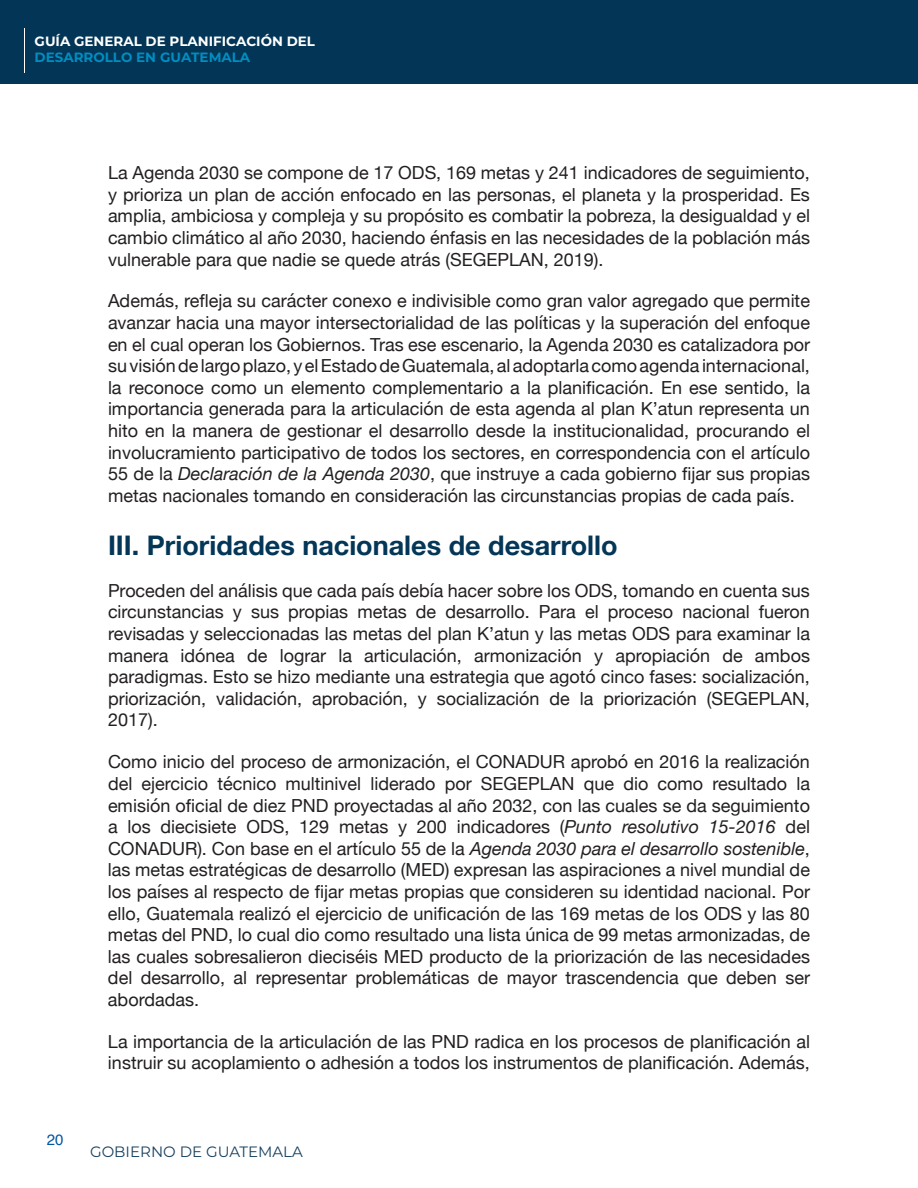
<style>
.page{position:relative;width:918px;height:1188px;background:#fff}
.page>*{position:absolute;margin:0;border:0;box-sizing:border-box;transform-origin:0 0}
.t1{font:700 27px "Helvetica Neue";color:#033657}
.t2{font:18px/21.6px "Helvetica Neue";color:#231f20;text-align:justify}
.t3{font:15px "Montserrat";color:#18415f}
.t4{font:15px "Helvetica";color:#0155a5}
.t5{font:700 13.5px "Montserrat";color:#fff}
.t6{font:700 13.5px "Montserrat";color:#008ec1}
.s1{font-style:italic}
</style>
<div class="page">
<div style="left:0;top:0;width:918px;height:84px;background:#033556"></div>
<hr style="left:24px;top:28px;width:1px;height:44px;background:#fff">
<p class="t5" style="left:35px;top:31px;width:282px">GUÍA GENERAL DE PLANIFICACIÓN DEL</p>
<p class="t6" style="left:35px;top:48px;width:217px">DESARROLLO EN GUATEMALA</p>
<p class="t4" style="left:47px;top:1128px;width:18px">20</p>
<p class="t2" style="left:108px;top:163px;width:704px">La Agenda 2030 se compone de 17 ODS, 169 metas y 241 indicadores de seguimiento, y prioriza un plan de acción enfocado en las personas, el planeta y la prosperidad. Es amplia, ambiciosa y compleja y su propósito es combatir la pobreza, la desigualdad y el cambio climático al año 2030, haciendo énfasis en las necesidades de la población más vulnerable para que nadie se quede atrás (SEGEPLAN, 2019).</p>
<p class="t2" style="left:108px;top:291px;width:704px">Además, refleja su carácter conexo e indivisible como gran valor agregado que permite avanzar hacia una mayor intersectorialidad de las políticas y la superación del enfoque en el cual operan los Gobiernos. Tras ese escenario, la Agenda 2030 es catalizadora por su visión de largo plazo, y el Estado de Guatemala, al adoptarla como agenda internacional, la reconoce como un elemento complementario a la planificación. En ese sentido, la importancia generada para la articulación de esta agenda al plan K’atun representa un hito en la manera de gestionar el desarrollo desde la institucionalidad, procurando el involucramiento participativo de todos los sectores, en correspondencia con el artículo 55 de la <span class="s1">Declaración de la Agenda 2030</span>, que instruye a cada gobierno fijar sus propias metas nacionales tomando en consideración las circunstancias propias de cada país.</p>
<p class="t1" style="left:108px;top:524px;width:511px">III. Prioridades nacionales de desarrollo</p>
<p class="t2" style="left:108px;top:581px;width:704px">Proceden del análisis que cada país debía hacer sobre los ODS, tomando en cuenta sus circunstancias y sus propias metas de desarrollo. Para el proceso nacional fueron revisadas y seleccionadas las metas del plan K’atun y las metas ODS para examinar la manera idónea de lograr la articulación, armonización y apropiación de ambos paradigmas. Esto se hizo mediante una estrategia que agotó cinco fases: socialización, priorización, validación, aprobación, y socialización de la priorización (SEGEPLAN, 2017).</p>
<p class="t2" style="left:108px;top:752px;width:704px">Como inicio del proceso de armonización, el CONADUR aprobó en 2016 la realización del ejercicio técnico multinivel liderado por SEGEPLAN que dio como resultado la emisión oficial de diez PND proyectadas al año 2032, con las cuales se da seguimiento a los diecisiete ODS, 129 metas y 200 indicadores (<span class="s1">Punto resolutivo 15-2016</span> del CONADUR). Con base en el artículo 55 de la <span class="s1">Agenda 2030 para el desarrollo sostenible</span>, las metas estratégicas de desarrollo (MED) expresan las aspiraciones a nivel mundial de los países al respecto de fijar metas propias que consideren su identidad nacional. Por ello, Guatemala realizó el ejercicio de unificación de las 169 metas de los ODS y las 80 metas del PND, lo cual dio como resultado una lista única de 99 metas armonizadas, de las cuales sobresalieron dieciséis MED producto de la priorización de las necesidades del desarrollo, al representar problemáticas de mayor trascendencia que deben ser abordadas.</p>
<p class="t2" style="left:108px;top:1032px;width:704px">La importancia de la articulación de las PND radica en los procesos de planificación al instruir su acoplamiento o adhesión a todos los instrumentos de planificación. Además,</p>
<p class="t3" style="left:90px;top:1141px;width:214px">GOBIERNO DE GUATEMALA</p>
</div>
